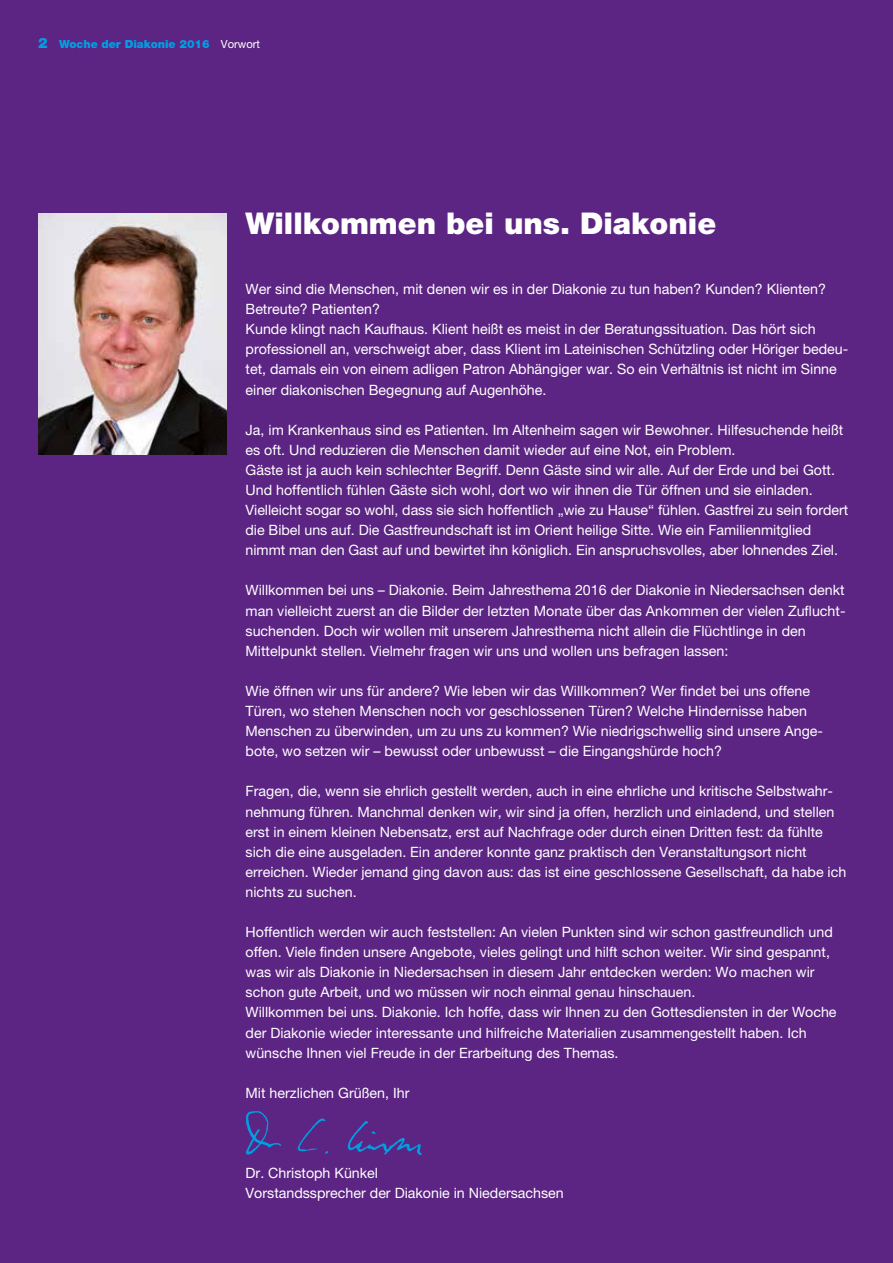
<style>
.page{position:relative;width:893px;height:1263px;background:#5c2483}
.page>*{position:absolute;margin:0;border:0;box-sizing:border-box;transform-origin:0 0}
.t1{font:900 30px "Helvetica Neue LT Pro";color:#fff}
.t2{font:14.25px/20.1px "Helvetica Neue LT Pro";color:#fff}
.t3{font:900 11.25px "Helvetica Neue LT Pro";color:#009fe3}
.s1{font-size:14.25px}
.s2{font-weight:400;color:#fff}
</style>
<div class="page">
<img style="left:38px;top:214px;width:188px;height:241px">
<img style="left:246px;top:1111px;width:176px;height:44px">
<p class="t3" style="left:38px;top:38px;width:223px"><span class="s1">2</span> Woche der Diakonie 2016 <span class="s2">Vorwort</span></p>
<h1 class="t1" style="left:246px;top:205px;width:472px">Willkommen bei uns. Diakonie</h1>
<p class="t2" style="left:246px;top:279px;width:604px">Wer sind die Menschen, mit denen wir es in der Diakonie zu tun haben? Kunden? Klienten?<br>Betreute? Patienten?<br>Kunde klingt nach Kaufhaus. Klient heißt es meist in der Beratungssituation. Das hört sich professionell an, verschweigt aber, dass Klient im Lateinischen Schützling oder Höriger bedeu&shy;tet, damals ein von einem adligen Patron Abhängiger war. So ein Verhältnis ist nicht im Sinne einer diakonischen Begegnung auf Augenhöhe.</p>
<p class="t2" style="left:246px;top:419px;width:604px">Ja, im Krankenhaus sind es Patienten. Im Altenheim sagen wir Bewohner. Hilfesuchende heißt es oft. Und reduzieren die Menschen damit wieder auf eine Not, ein Problem.<br>Gäste ist ja auch kein schlechter Begriff. Denn Gäste sind wir alle. Auf der Erde und bei Gott.<br>Und hoffentlich fühlen Gäste sich wohl, dort wo wir ihnen die Tür öffnen und sie einladen.<br>Vielleicht sogar so wohl, dass sie sich hoffentlich „wie zu Hause“ fühlen. Gastfrei zu sein fordert die Bibel uns auf. Die Gastfreundschaft ist im Orient heilige Sitte. Wie ein Familienmitglied nimmt man den Gast auf und bewirtet ihn königlich. Ein anspruchsvolles, aber lohnendes Ziel.</p>
<p class="t2" style="left:246px;top:580px;width:601px">Willkommen bei uns – Diakonie. Beim Jahresthema 2016 der Diakonie in Niedersachsen denkt man vielleicht zuerst an die Bilder der letzten Monate über das Ankommen der vielen Zuflucht&shy;suchenden. Doch wir wollen mit unserem Jahresthema nicht allein die Flüchtlinge in den Mittelpunkt stellen. Vielmehr fragen wir uns und wollen uns befragen lassen:</p>
<p class="t2" style="left:246px;top:681px;width:579px">Wie öffnen wir uns für andere? Wie leben wir das Willkommen? Wer findet bei uns offene Türen, wo stehen Menschen noch vor geschlossenen Türen? Welche Hindernisse haben Menschen zu überwinden, um zu uns zu kommen? Wie niedrigschwellig sind unsere Ange&shy;bote, wo setzen wir – bewusst oder unbewusst – die Eingangshürde hoch?</p>
<p class="t2" style="left:246px;top:781px;width:602px">Fragen, die, wenn sie ehrlich gestellt werden, auch in eine ehrliche und kritische Selbstwahr&shy;nehmung führen. Manchmal denken wir, wir sind ja offen, herzlich und einladend, und stellen erst in einem kleinen Nebensatz, erst auf Nachfrage oder durch einen Dritten fest: da fühlte sich die eine ausgeladen. Ein anderer konnte ganz praktisch den Veranstaltungsort nicht erreichen. Wieder jemand ging davon aus: das ist eine geschlossene Gesellschaft, da habe ich nichts zu suchen.</p>
<p class="t2" style="left:246px;top:922px;width:592px">Hoffentlich werden wir auch feststellen: An vielen Punkten sind wir schon gastfreundlich und offen. Viele finden unsere Angebote, vieles gelingt und hilft schon weiter. Wir sind gespannt, was wir als Diakonie in Niedersachsen in diesem Jahr entdecken werden: Wo machen wir schon gute Arbeit, und wo müssen wir noch einmal genau hinschauen.<br>Willkommen bei uns. Diakonie. Ich hoffe, dass wir Ihnen zu den Gottesdiensten in der Woche der Diakonie wieder interessante und hilfreiche Materialien zusammengestellt haben. Ich wünsche Ihnen viel Freude in der Erarbeitung des Themas.</p>
<p class="t2" style="left:246px;top:1082px;width:165px">Mit herzlichen Grüßen, Ihr</p>
<p class="t2" style="left:246px;top:1163px;width:320px">Dr. Christoph Künkel<br>Vorstandssprecher der Diakonie in Niedersachsen</p>
</div>
